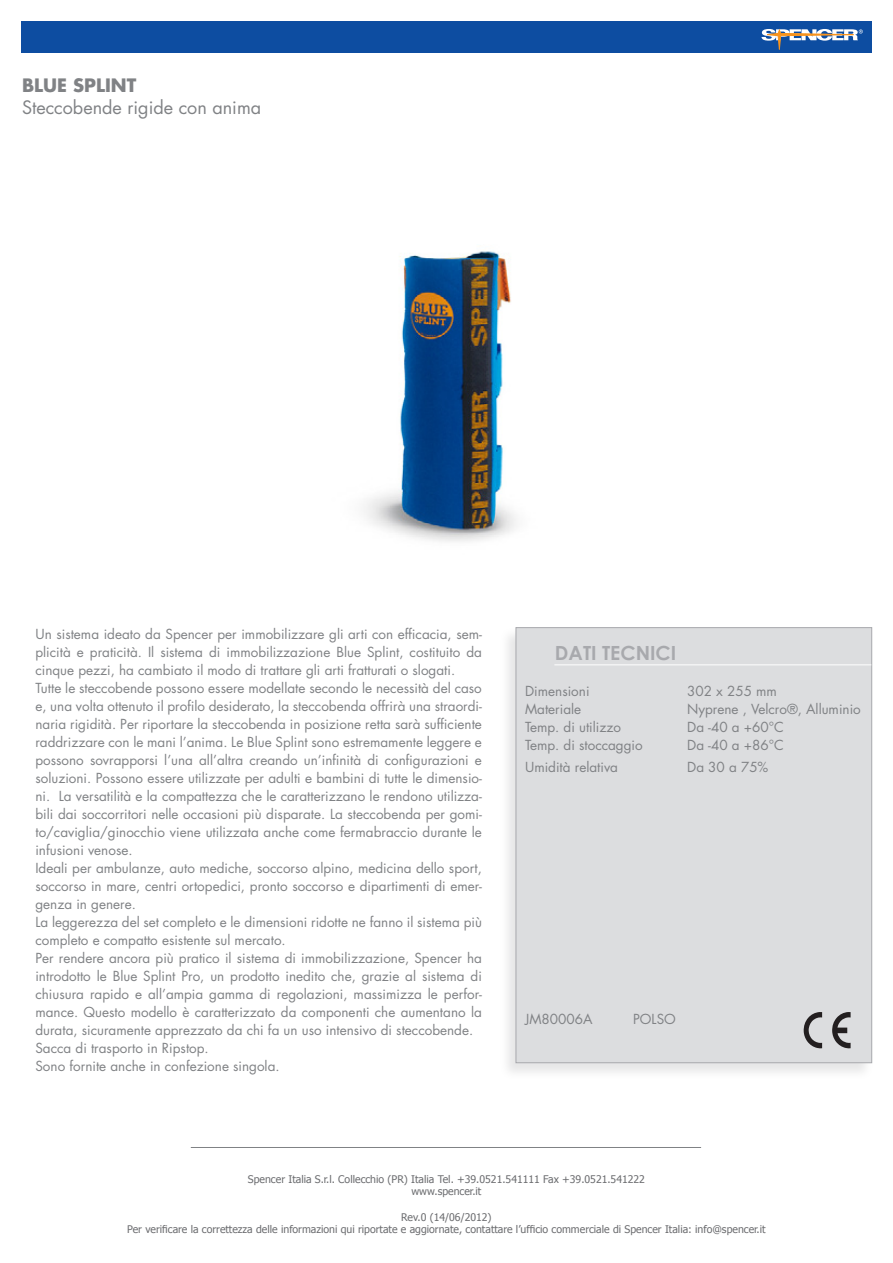
<style>
.page{position:relative;width:893px;height:1263px;background:#fff}
.page>*{position:absolute;margin:0;border:0;box-sizing:border-box;transform-origin:0 0}
.TITOLO_DATI_TECNICI{font:700 19.5px "Century Gothic";color:#a8a9ad}
.Sottotitolo{font:18px "Futura";color:#808285}
.Sottotitolo-2{font:700 18px "Futura";color:#808285}
.Testo{font:13.5px/18px "Futura";color:#808285}
.t1{font:10.5px "Tahoma";color:#6c6d70}
</style>
<div class="page">
<div style="left:21px;top:21px;width:851px;height:31px;background:#0d4da1"></div>
<svg style="left:761px;top:29px;width:102px;height:24px"></svg>
<hr style="left:191px;top:1147px;width:510px;height:1px;background:#808285">
<div style="left:499px;top:626px;width:375px;height:454px;background:#808285;opacity:.2"></div>
<div style="left:516px;top:627px;width:356px;height:436px;background:#dcdddf;border:1px solid #a8a9ad"></div>
<hr style="left:554px;top:664px;width:317px;height:1px;background:#fff">
<svg style="left:803px;top:1012px;width:48px;height:36px"></svg>
<img style="left:364px;top:251px;width:152px;height:291px">
<p class="Sottotitolo-2" style="left:22px;top:73px;width:116px">BLUE SPLINT</p>
<p class="Sottotitolo" style="left:22px;top:95px;width:312px">Steccobende rigide con anima flessibile</p>
<p class="Testo" style="left:35px;top:625px;width:448px">Un sistema ideato da Spencer per immobilizzare gli arti con efficacia, sem-</p>
<p class="Testo" style="left:35px;top:661px;width:421px">cinque pezzi, ha cambiato il modo di trattare gli arti fratturati o slogati.</p>
<p class="Testo" style="left:35px;top:679px;width:448px">Tutte le steccobende possono essere modellate secondo le necessità del caso</p>
<p class="Testo" style="left:35px;top:715px;width:448px">naria rigidità. Per riportare la steccobenda in posizione retta sarà sufficiente</p>
<p class="Testo" style="left:35px;top:643px;width:448px">plicità e praticità. Il sistema di immobilizzazione Blue Splint, costituito da</p>
<p class="Testo" style="left:35px;top:697px;width:448px">,e una volta ottenuto il profilo desiderato la, steccobenda offrirà una straordi-</p>
<p class="Testo" style="left:35px;top:733px;width:448px;text-align:right">raddrizzare con le mani ’l anima. Le Blue Splint sono estremamente leggere e e</p>
<p class="Testo" style="left:304px;top:751px;width:59px">un’infinità</p>
<p class="Testo" style="left:385px;top:751px;width:85px">configurazioni</p>
<p class="Testo" style="left:164px;top:751px;width:30px">’l una</p>
<p class="Testo" style="left:199px;top:751px;width:46px">all’altra</p>
<p class="Testo" style="left:250px;top:751px;width:50px">creando</p>
<p class="Testo" style="left:367px;top:751px;width:13px">di</p>
<p class="Testo" style="left:90px;top:751px;width:70px">sovrapporsi</p>
<p class="Testo" style="left:35px;top:751px;width:50px">possono</p>
<p class="Testo" style="left:35px;top:769px;width:448px">soluzioni. Possono essere utilizzate per adulti e bambini di tutte le dimensio-</p>
<p class="Testo" style="left:35px;top:787px;width:16px">ni.</p>
<p class="Testo" style="left:59px;top:787px;width:425px">La versatilità lae compattezza che le caratterizzano le rendono utilizza-</p>
<p class="Testo" style="left:35px;top:805px;width:448px">bili dai soccorritori nelle occasioni più disparate. La steccobenda per gomi-</p>
<p class="Testo" style="left:35px;top:823px;width:448px">to/caviglia/ginocchio viene utilizzata anche come fermabraccio durante le</p>
<p class="Testo" style="left:35px;top:841px;width:99px">infusioni venose.</p>
<p class="Testo" style="left:35px;top:859px;width:448px">Ideali per ambulanze, auto mediche, soccorso alpino, medicina dello sport,</p>
<p class="Testo" style="left:35px;top:895px;width:102px">genza in genere.</p>
<p class="Testo" style="left:35px;top:877px;width:448px">soccorso in mare, centri ortopedici, pronto soccorso e dipartimenti di emer-</p>
<p class="Testo" style="left:35px;top:913px;width:448px">La leggerezza del set completo lee dimensioni ridotte ne fanno il sistema più completo e compatto esistente sul mercato.</p>
<p class="Testo" style="left:35px;top:949px;width:448px">Per rendere ancora più pratico il sistema di immobilizzazione, Spencer ha introdotto le Blue Splint Pro, un prodotto inedito che, grazie al sistema di</p>
<p class="Testo" style="left:35px;top:1003px;width:448px">mance. Questo modello è caratterizzato da componenti che aumentano la</p>
<p class="Testo" style="left:35px;top:985px;width:448px">chiusura rapido e all’ampia gamma di regolazioni, massimizza le perfor-</p>
<p class="Testo" style="left:35px;top:1021px;width:439px">durata, sicuramente apprezzato da chi fa un uso intensivo di steccobende.</p>
<p class="Testo" style="left:35px;top:1039px;width:175px">Sacca di trasporto in Ripstop.</p>
<p class="Testo" style="left:35px;top:1057px;width:246px">Sono fornite anche in confezione singola.</p>
<p class="TITOLO_DATI_TECNICI" style="left:555px;top:641px;width:123px">DATI TECNICI</p>
<p class="Testo" style="left:525px;top:682px;width:66px">Dimensioni</p>
<p class="Testo" style="left:687px;top:682px;width:91px">302 x 255 mm</p>
<p class="Testo" style="left:525px;top:700px;width:58px">Materiale</p>
<p class="Testo" style="left:687px;top:700px;width:175px">Nyprene , Velcro®, Alluminio</p>
<p class="Testo" style="left:525px;top:718px;width:97px">Temp. di utilizzo</p>
<p class="Testo" style="left:687px;top:718px;width:98px">Da -40 a +60°C</p>
<p class="Testo" style="left:525px;top:736px;width:119px">Temp. di stoccaggio</p>
<p class="Testo" style="left:687px;top:736px;width:98px">Da -40 a +86°C</p>
<p class="Testo" style="left:525px;top:758px;width:94px">Umidità relativa</p>
<p class="Testo" style="left:687px;top:758px;width:83px">Da 30 a 75%</p>
<p class="Testo" style="left:525px;top:1010px;width:69px">JM80006A</p>
<p class="Testo" style="left:633px;top:1010px;width:44px">POLSO</p>
<p class="t1" style="left:248px;top:1172px;width:399px">Spencer Italia .l.r.S Collecchio (PR) Italia Tel. +39.0521.541111 Fax +39.0521.541222</p>
<p class="t1" style="left:411px;top:1185px;width:71px">www.spencer i t.</p>
<p class="t1" style="left:401px;top:1210px;width:92px">Rev.0 )14/06/2012(</p>
<p class="t1" style="left:127px;top:1223px;width:640px">Per verificare la correttezza delle informazioni qui riportate e aggiornate, contattare ’l ufficio commerciale di Spencer Italia: info@spencer i t.</p>
</div>
